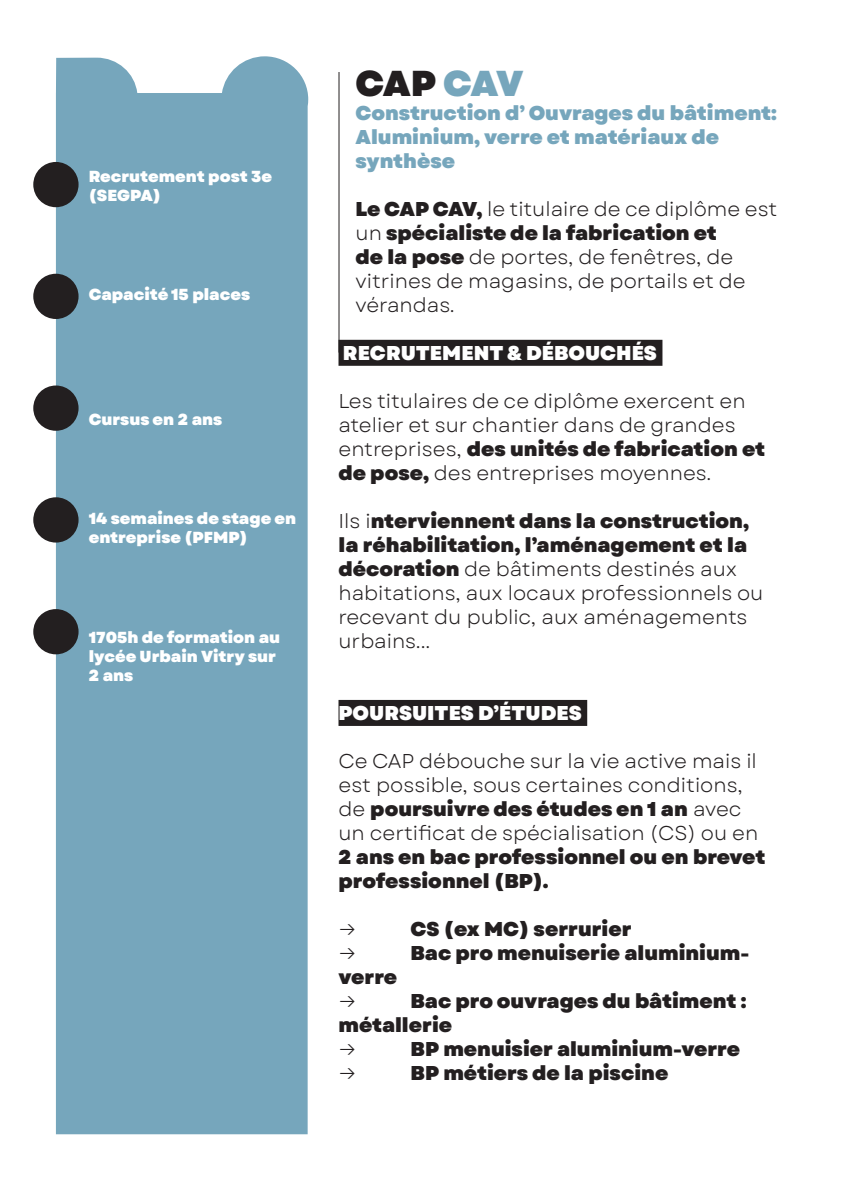
<style>
.page{position:relative;width:851px;height:1191px;background:#fff}
.page>*{position:absolute;margin:0;border:0;box-sizing:border-box;transform-origin:0 0}
.t1{font:800 36px "Garet";letter-spacing:-.04em;color:#231f20}
.t2{font:20px/24px "Garet";color:#231f20}
.t3{font:800 20px/24px "Garet";color:#231f20}
.t4{font:800 20px/24px "Garet";color:#76a6bc}
.t5{font:800 20px "Garet";color:#fff}
.t6{font:800 16px/19.2px "Garet";color:#fff}
.s1{color:#76a6bc}
.s2{font-weight:400}
.s3{font-weight:800}
.s4{color:#231f20}
</style>
<div class="page">
<div style="left:56px;top:56px;width:252px;height:1078px;background:#76a6bc"></div>
<div style="left:338px;top:340px;width:324px;height:26px;background:#231f20"></div>
<div style="left:338px;top:700px;width:249px;height:26px;background:#231f20"></div>
<hr style="left:338px;top:72px;width:1px;height:280px;background:#231f20">
<div style="left:33px;top:162px;width:46px;height:45px;background:#231f20;border-radius:50%"></div>
<div style="left:33px;top:274px;width:46px;height:45px;background:#231f20;border-radius:50%"></div>
<div style="left:33px;top:385px;width:46px;height:46px;background:#231f20;border-radius:50%"></div>
<div style="left:33px;top:497px;width:46px;height:45px;background:#231f20;border-radius:50%"></div>
<div style="left:33px;top:609px;width:46px;height:45px;background:#231f20;border-radius:50%"></div>
<p class="t6" style="left:89px;top:167px;width:185px">Recrutement post 3e (SEGPA)</p>
<p class="t6" style="left:89px;top:285px;width:163px">Capacité 15 places</p>
<p class="t6" style="left:89px;top:410px;width:135px">Cursus en 2 ans</p>
<p class="t6" style="left:89px;top:509px;width:209px">14 semaines de stage en entreprise (PFMP)</p>
<p class="t6" style="left:89px;top:628px;width:193px">1705h de formation au lycée Urbain Vitry sur<br>2 ans</p>
<p class="t1" style="left:355px;top:60px;width:169px">CAP <span class="s1">CAV</span></p>
<p class="t4" style="left:355px;top:102px;width:423px">Construction d’ Ouvrages du bâtiment:<br>Aluminium, verre et matériaux de synthèse</p>
<p class="t3" style="left:355px;top:198px;width:423px">Le CAP CAV, <span class="s2">le titulaire de ce diplôme est un</span> spécialiste de la fabrication et</p>
<p class="t2" style="left:355px;top:246px;width:391px"><span class="s3">de la pose</span> de portes, de fenêtres, de vitrines de magasins, de portails et de vérandas.</p>
<p class="t5" style="left:343px;top:340px;width:321px">RECRUTEMENT &amp; DÉBOUCHÉS<span class="s4">.</span></p>
<p class="t2" style="left:338px;top:390px;width:428px">Les titulaires de ce diplôme exercent en atelier et sur chantier dans de grandes entreprises, <span class="s3">des unités de fabrication et de pose,</span> des entreprises moyennes.</p>
<p class="t2" style="left:338px;top:510px;width:426px">Ils i<span class="s3">nterviennent dans la construction, la réhabilitation, l’aménagement et la décoration</span> de bâtiments destinés aux habitations, aux locaux professionnels ou recevant du public, aux aménagements urbains...</p>
<p class="t5" style="left:338px;top:700px;width:250px">POURSUITES D’ÉTUDES<span class="s4">.</span></p>
<p class="t2" style="left:338px;top:750px;width:428px">Ce CAP débouche sur la vie active mais il est possible, sous certaines conditions, de <span class="s3">poursuivre des études en 1 an</span> avec un certificat de spécialisation (CS) ou en <span class="s3">2 ans en bac professionnel ou en brevet professionnel (BP).</span></p>
<p class="t2" style="left:338px;top:918px;width:19px">→</p>
<p class="t3" style="left:410px;top:918px;width:222px">CS (ex MC) serrurier</p>
<p class="t2" style="left:338px;top:942px;width:19px">→</p>
<p class="t3" style="left:410px;top:942px;width:340px">Bac pro menuiserie aluminium-</p>
<p class="t3" style="left:338px;top:966px;width:60px">verre</p>
<p class="t2" style="left:338px;top:990px;width:19px">→</p>
<p class="t3" style="left:338px;top:990px;width:409px;text-indent:72px">Bac pro ouvrages du bâtiment : métallerie</p>
<p class="t2" style="left:338px;top:1038px;width:19px">→</p>
<p class="t3" style="left:410px;top:1038px;width:331px">BP menuisier aluminium-verre</p>
<p class="t2" style="left:338px;top:1062px;width:19px">→</p>
<p class="t3" style="left:410px;top:1062px;width:259px">BP métiers de la piscine</p>
</div>
